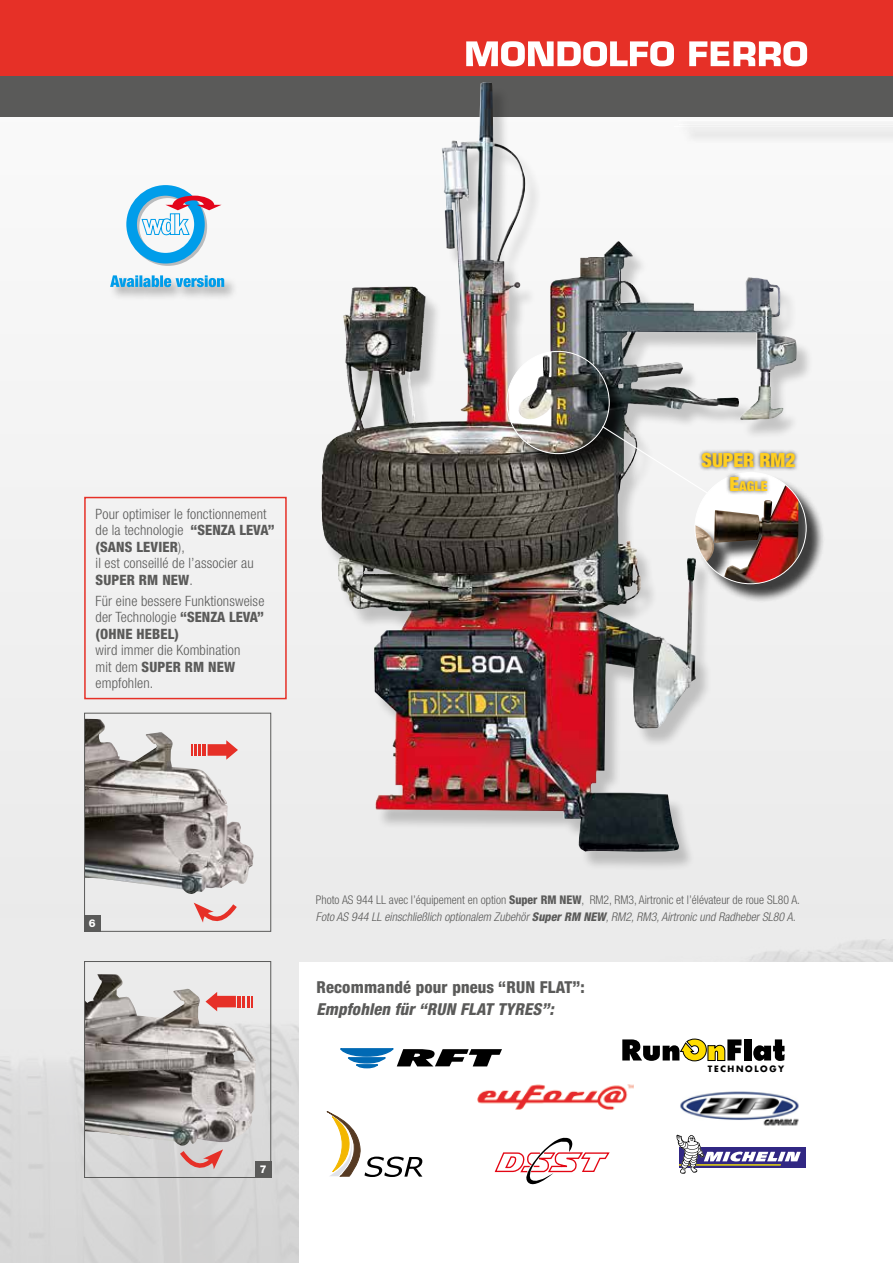
<style>
.page{position:relative;width:893px;height:1263px;background:#f2f2f2}
.page>*{position:absolute;margin:0;border:0;box-sizing:border-box;transform-origin:0 0}
.t1{font:900 condensed 19.5px "Helvetica Neue LT Std";color:#ffcf21}
.t2{font:800 condensed 16.5px "Helvetica Neue LT Std";letter-spacing:.01em;color:#5a5a59}
.t3{font:italic 800 condensed 16.5px "Helvetica Neue LT Std";color:#5a5a59}
.t4{font:300 condensed 14.25px/16.5px "Helvetica Neue LT Std";letter-spacing:.01em;color:#5a5a59}
.t5{font:900 condensed 13.65px "Helvetica Neue LT Std";color:#ffcf21}
.t6{font:300 condensed 12px/16.5px "Helvetica Neue LT Std";color:#5a5a59}
.t7{font:800 10.8px "Helvetica Neue LT Std";color:#fff}
.t8{font:700 8.55px "Futura";letter-spacing:.19em;color:#000}
.s1{font-weight:800}
.s2{font-size:19.5px}
.s3{font-style:italic}
.s4{font-weight:800;font-style:italic}
</style>
<div class="page">
<img style="left:0;top:918px;width:893px;height:345px">
<div style="left:0;top:0;width:893px;height:116px;background:#e63027"></div>
<div style="left:0;top:76px;width:893px;height:40px;background:#5a5a59"></div>
<div style="left:299px;top:962px;width:594px;height:301px;background:#fff"></div>
<svg style="left:466px;top:41px;width:208px;height:25px"></svg>
<svg style="left:689px;top:41px;width:118px;height:25px"></svg>
<img style="left:86px;top:719px;width:168px;height:175px">
<div style="left:84px;top:713px;width:187px;height:219px;border:1px solid #5a5a59"></div>
<div style="left:84px;top:916px;width:16px;height:16px;background:#5a5a59"></div>
<svg style="left:194px;top:902px;width:47px;height:21px"></svg>
<img style="left:86px;top:974px;width:170px;height:172px">
<div style="left:84px;top:961px;width:187px;height:217px;border:1px solid #5a5a59"></div>
<div style="left:255px;top:1162px;width:16px;height:16px;background:#5a5a59"></div>
<svg style="left:176px;top:1146px;width:47px;height:24px"></svg>
<div style="left:322px;top:86px;width:492px;height:786px;background:#000;opacity:.2"></div>
<img style="left:343px;top:84px;width:138px;height:343px">
<div style="left:509px;top:354px;width:119px;height:118px;background:#000;opacity:.75"></div>
<img style="left:507px;top:351px;width:102px;height:103px">
<svg style="left:601px;top:425px;width:193px;height:124px"></svg>
<div style="left:697px;top:474px;width:128px;height:129px;background:#000;opacity:.75"></div>
<div style="left:695px;top:472px;width:111px;height:112px;background:#000;opacity:.75"></div>
<img style="left:695px;top:485px;width:103px;height:99px">
<div style="left:698px;top:449px;width:101px;height:46px;background:#000;opacity:.75"></div>
<svg style="left:495px;top:1138px;width:115px;height:46px"></svg>
<img style="left:477px;top:1084px;width:156px;height:26px">
<div style="left:679px;top:1147px;width:126px;height:21px;background:#312783"></div>
<svg style="left:676px;top:1135px;width:125px;height:39px"></svg>
<svg style="left:622px;top:1039px;width:119px;height:22px"></svg>
<div style="left:744px;top:1039px;width:7px;height:21px;background:#000"></div>
<svg style="left:753px;top:1039px;width:32px;height:22px"></svg>
<svg style="left:327px;top:1111px;width:95px;height:66px"></svg>
<img style="left:680px;top:1091px;width:119px;height:35px">
<svg style="left:340px;top:1048px;width:162px;height:21px"></svg>
<svg style="left:226px;top:740px;width:12px;height:20px"></svg>
<div style="left:208px;top:744px;width:23px;height:12px;background:#e63027"></div>
<hr style="left:202px;top:744px;width:4px;height:12px;background:#e63027">
<svg style="left:191px;top:744px;width:10px;height:12px"></svg>
<svg style="left:206px;top:992px;width:11px;height:19px"></svg>
<div style="left:213px;top:996px;width:23px;height:11px;background:#e63027"></div>
<svg style="left:238px;top:996px;width:14px;height:11px"></svg>
<svg style="left:126px;top:185px;width:96px;height:81px"></svg>
<div style="left:108px;top:274px;width:131px;height:27px;background:#000;opacity:.35"></div>
<svg style="left:110px;top:275px;width:114px;height:12px"></svg>
<div style="left:676px;top:117px;width:217px;height:18px;background:#f0f0f0"></div>
<hr style="left:677px;top:120px;width:216px;height:1px;background:#fff">
<div style="left:84px;top:497px;width:203px;height:202px;border:2px solid #e63027"></div>
<p class="t4" style="left:96px;top:505px;width:181px">Pour optimiser le fonctionnement de la technologie <span class="s1">“SENZA LEVA” (SANS LEVIER</span>),<br>il est conseillé de l’associer au<br><span class="s1">SUPER RM NEW</span>.</p>
<p class="t4" style="left:96px;top:592px;width:170px;text-align:justify">Für eine bessere Funktionsweise der Technologie <span class="s1">“SENZA LEVA” (OHNE HEBEL)</span></p>
<p class="t4" style="left:96px;top:642px;width:146px">wird immer die Kombination mit dem <span class="s1">SUPER RM NEW </span>empfohlen.</p>
<h1 class="t1" style="left:701px;top:448px;width:95px">SUPER RM2</h1>
<p class="t5" style="left:729px;top:477px;width:39px"><span class="s2">E</span>agle</p>
<p class="t7" style="left:89px;top:916px;width:8px">6</p>
<p class="t7" style="left:260px;top:1162px;width:8px">7</p>
<p class="t6" style="left:316px;top:892px;width:486px">Photo AS 944 LL avec l’équipement en option <span class="s1">Super RM NEW</span>, RM2, RM3, Airtronic et l’élévateur de roue SL80 A.<br><span class="s3">Foto AS 944 LL einschließlich optionalem Zubehör</span><span class="s4">SuperRM NEW</span><span class="s3">,RM2,RM3,Airtronicund RadheberSL80 A.</span></p>
<p class="t2" style="left:316px;top:976px;width:270px">Recommandé pour pneus “RUN FLAT”:</p>
<p class="t3" style="left:316px;top:999px;width:243px">Empfohlen für“RUN FLAT TYRES”:</p>
<p class="t8" style="left:708px;top:1063px;width:78px">TECHNOLOGY</p>
</div>
